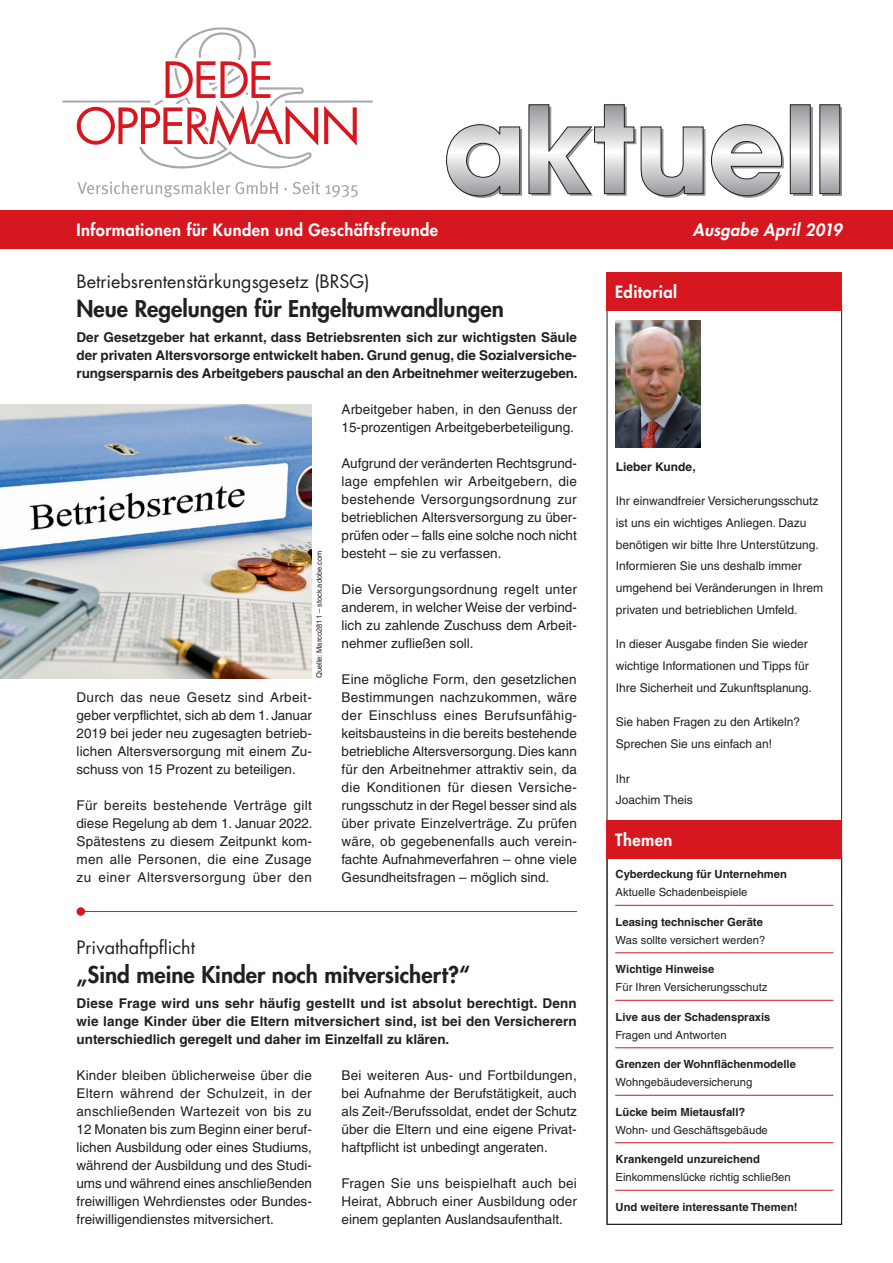
<style>
.page{position:relative;width:893px;height:1263px;background:#fff}
.page>*{position:absolute;margin:0;border:0;box-sizing:border-box;transform-origin:0 0}
.t1{font:800 22.5px "Futura LT";color:#231f20}
.t2{font:18px "Futura LT";color:#231f20}
.t3{font:800 16.5px "Futura LT";letter-spacing:.025em;color:#fff}
.t4{font:italic 800 16.5px "Futura LT";letter-spacing:.02em;color:#fff}
.t5{font:13.5px/18px "Helvetica LT";color:#231f20;text-align:justify}
.t6{font:700 13.5px/18px "Helvetica LT";letter-spacing:-.01em;color:#231f20;text-align:justify}
.t7{font:12px/21.8px "Helvetica LT";color:#231f20}
.t8{font:700 12px "Helvetica LT";color:#231f20}
.t9{font:700 11.25px "Helvetica LT";color:#231f20}
.t10{font:11.25px "Helvetica LT";color:#231f20}
.t11{font:7.5px "Helvetica LT";color:#231f20}
</style>
<div class="page">
<div style="left:822px;top:107px;width:20px;height:89px;background:#727275"></div>
<svg style="left:446px;top:104px;width:394px;height:94px"></svg>
<div style="left:0;top:210px;width:893px;height:38px;background:#d7171f"></div>
<svg style="left:62px;top:27px;width:311px;height:142px"></svg>
<svg style="left:77px;top:181px;width:201px;height:16px"></svg>
<svg style="left:293px;top:181px;width:65px;height:17px"></svg>
<div style="left:607px;top:272px;width:235px;height:39px;background:#d7171f"></div>
<img style="left:615px;top:320px;width:85px;height:128px">
<div style="left:607px;top:855px;width:235px;height:370px;border:1px solid #231f20"></div>
<div style="left:607px;top:821px;width:235px;height:38px;background:#d7171f"></div>
<hr style="left:615px;top:905px;width:218px;height:1px;background:#d7171f">
<hr style="left:615px;top:952px;width:218px;height:1px;background:#d7171f">
<hr style="left:615px;top:1000px;width:218px;height:1px;background:#d7171f">
<hr style="left:615px;top:1047px;width:218px;height:1px;background:#d7171f">
<hr style="left:615px;top:1095px;width:218px;height:1px;background:#d7171f">
<hr style="left:615px;top:1142px;width:218px;height:1px;background:#d7171f">
<hr style="left:615px;top:1190px;width:218px;height:1px;background:#d7171f">
<hr style="left:80px;top:911px;width:497px;height:1px;background:#d7171f">
<div style="left:77px;top:907px;width:8px;height:9px;background:#d7171f;border-radius:50%"></div>
<img style="left:0;top:404px;width:312px;height:274px">
<p class="t3" style="left:77px;top:218px;width:363px">Informationen für Kunden und Geschäftsfreunde</p>
<h2 class="t2" style="left:77px;top:270px;width:294px">Betriebsrentenstärkungsgesetz (BRSG)</h2>
<h1 class="t1" style="left:77px;top:293px;width:429px">Neue Regelungen für Entgeltumwandlungen</h1>
<p class="t6" style="left:77px;top:328px;width:503px">Der Gesetzgeber hat erkannt, dass Betriebsrenten sich zur wichtigsten Säule der privaten Altersvorsorge entwickelt haben. Grund genug, die Sozialversiche&shy;rungsersparnis des Arbeitgebers pauschal an den Arbeitnehmer weiterzugeben.</p>
<p class="t11" style="left:315px;top:678px;width:129px;rotate:-90deg">Quelle: Marco2811 – stock.adobe.com</p>
<p class="t5" style="left:77px;top:688px;width:237px">Durch das neue Gesetz sind Arbeit&shy;geber verpflichtet, sich ab dem 1. Januar 2019 bei jeder neu zugesagten betrieb&shy;lichen Altersversorgung mit einem Zu&shy;schuss von 15 Prozent zu beteiligen.</p>
<p class="t5" style="left:77px;top:796px;width:238px">Für bereits bestehende Verträge gilt diese Regelung ab dem 1. Januar 2022.<br>Spätestens zu diesem Zeitpunkt kom&shy;men alle Personen, die eine Zusage zu einer Altersversorgung über den</p>
<p class="t5" style="left:342px;top:400px;width:237px">Arbeitgeber haben, in den Genuss der<br>15-prozentigen Arbeitgeberbeteiligung.</p>
<p class="t5" style="left:342px;top:454px;width:237px">Aufgrund der veränderten Rechtsgrund&shy;lage empfehlen wir Arbeitgebern, die bestehende Versorgungsordnung zur betrieblichen Altersversorgung zu über&shy;prüfen oder – falls eine solche noch nicht besteht – sie zu verfassen.</p>
<p class="t5" style="left:342px;top:580px;width:237px">Die Versorgungsordnung regelt unter anderem, in welcher Weise der verbind&shy;lich zu zahlende Zuschuss dem Arbeit&shy;nehmer zufließen soll.</p>
<p class="t5" style="left:342px;top:670px;width:237px">Eine mögliche Form, den gesetzlichen Bestimmungen nachzukommen, wäre der Einschluss eines Berufsunfähig&shy;keitsbausteins in die bereits bestehende betriebliche Altersversorgung. Dies kann für den Arbeitnehmer attraktiv sein, da die Konditionen für diesen Versiche&shy;rungsschutz in der Regel besser sind als über private Einzelverträge. Zu prüfen wäre, ob gegebenenfalls auch verein&shy;fachte Aufnahmeverfahren – ohne viele Gesundheitsfragen – möglich sind.</p>
<h2 class="t2" style="left:77px;top:936px;width:120px">Privathaftpflicht</h2>
<h1 class="t1" style="left:77px;top:959px;width:395px">„Sind meine Kinder noch mitversichert?“</h1>
<p class="t6" style="left:77px;top:994px;width:502px">Diese Frage wird uns sehr häufig gestellt und ist absolut berechtigt. Denn wie lange Kinder über die Eltern mitversichert sind, ist bei den Versicherern unterschiedlich geregelt und daher im Einzelfall zu klären.</p>
<p class="t5" style="left:77px;top:1066px;width:237px">Kinder bleiben üblicherweise über die Eltern während der Schulzeit, in der anschließenden Wartezeit von bis zu 12 Monaten bis zum Beginn einer beruf&shy;lichen Ausbildung oder eines Studiums, während der Ausbildung und des Studi&shy;ums und während eines anschließenden freiwilligen Wehrdienstes oder Bundes&shy;freiwilligendienstes mitversichert.</p>
<p class="t5" style="left:342px;top:1066px;width:237px">Bei weiteren Aus- und Fortbildungen, bei Aufnahme der Berufstätigkeit, auch als Zeit-/Berufssoldat, endet der Schutz über die Eltern und eine eigene Privat&shy;haftpflicht ist unbedingt angeraten.</p>
<p class="t5" style="left:342px;top:1174px;width:237px">Fragen Sie uns beispielhaft auch bei Heirat, Abbruch einer Ausbildung oder einem geplanten Auslandsaufenthalt.</p>
<p class="t4" style="left:693px;top:219px;width:151px">Ausgabe April 2019</p>
<p class="t3" style="left:615px;top:281px;width:63px">Editorial</p>
<p class="t8" style="left:616px;top:459px;width:81px">Lieber Kunde,</p>
<p class="t7" style="left:616px;top:490px;width:209px">Ihr einwandfreier Versicherungsschutz ist uns ein wichtiges Anliegen. Dazu benötigen wir bitte Ihre Unterstützung.<br>Informieren Sie uns deshalb immer umgehend bei Veränderungen in Ihrem privaten und betrieblichen Umfeld.</p>
<p class="t7" style="left:616px;top:633px;width:197px">In dieser Ausgabe finden Sie wieder wichtige Informationen und Tipps für<br>Ihre Sicherheit und Zukunftsplanung.</p>
<p class="t7" style="left:616px;top:711px;width:186px">Sie haben Fragen zu den Artikeln?<br>Sprechen Sie uns einfach an!</p>
<p class="t7" style="left:616px;top:767px;width:78px">Ihr<br>Joachim Theis</p>
<p class="t3" style="left:615px;top:829px;width:59px">Themen</p>
<p class="t9" style="left:616px;top:868px;width:173px">Cyberdeckung für Unternehmen</p>
<p class="t10" style="left:616px;top:886px;width:133px">Aktuelle Schadenbeispiele</p>
<p class="t9" style="left:616px;top:915px;width:149px">Leasing technischer Geräte</p>
<p class="t10" style="left:616px;top:933px;width:151px">Was sollte versichert werden?</p>
<p class="t9" style="left:616px;top:962px;width:100px">Wichtige Hinweise</p>
<p class="t10" style="left:616px;top:981px;width:153px">Für Ihren Versicherungsschutz</p>
<p class="t9" style="left:616px;top:1010px;width:156px">Live aus der Schadenspraxis</p>
<p class="t10" style="left:616px;top:1028px;width:113px">Fragen und Antworten</p>
<p class="t9" style="left:616px;top:1057px;width:182px">Grenzen der Wohnflächenmodelle</p>
<p class="t10" style="left:616px;top:1076px;width:138px">Wohngebäudeversicherung</p>
<p class="t9" style="left:616px;top:1105px;width:131px">Lücke beim Mietausfall?</p>
<p class="t10" style="left:616px;top:1123px;width:154px">Wohn- und Geschäftsgebäude</p>
<p class="t9" style="left:616px;top:1152px;width:146px">Krankengeld unzureichend</p>
<p class="t10" style="left:616px;top:1171px;width:177px">Einkommenslücke richtig schließen</p>
<p class="t9" style="left:616px;top:1200px;width:184px">Und weitere interessante Themen!</p>
</div>
